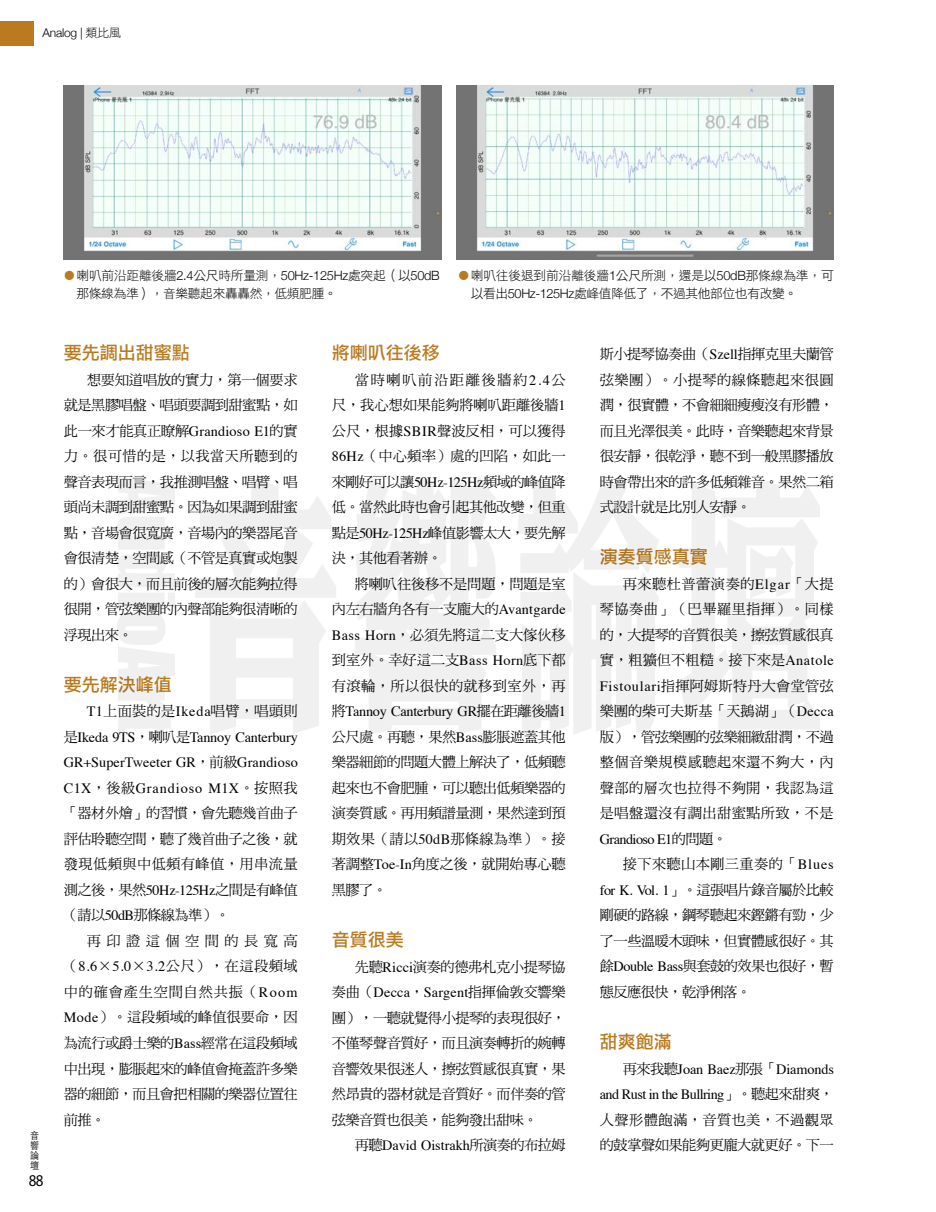
<style>
.page{position:relative;width:936px;height:1212px;background:#fff}
.page>*{position:absolute;margin:0;border:0;box-sizing:border-box;transform-origin:0 0}
.t1{font:18px "DF Li Hei Std W5";color:#ba7a1f}
.t2{font:16.5px "Myriad Pro";color:#000;scale:.91 1}
.t3{font:14.25px/25.5px "DF Ming Std W5";letter-spacing:-.035em;color:#000;text-align:justify}
.t4{font:14.25px/25.5px "Times";letter-spacing:-.01em;color:#000;text-align:justify}
.t5{font:14.25px/25.5px "Times";letter-spacing:-.04em;color:#000;text-align:right}
.t6{font:14.25px "Times";letter-spacing:.015em;color:#000}
.t7{font:14.25px "DF Ming Std W5";letter-spacing:.02em;color:#000}
.t8{font:12.75px/18px "DF Li Hei Std W3";letter-spacing:-.02em;color:#000}
.t9{font:300 12px "Helvetica Neue";letter-spacing:-.02em;color:#000}
.t10{font:300 9.9px/10.2px "ST Heiti TC";color:#000;text-align:justify;scale:.91 1}
.s1{font-family:"DF Li Hei Std W3";font-weight:400}
.s2{font-family:"Helvetica Neue";font-weight:300}
.s3{font-family:"Times"}
.s4{font-family:"DF Ming Std W5"}
</style>
<div class="page">
<img style="left:64px;top:85px;width:377px;height:174px">
<img style="left:456px;top:85px;width:377px;height:174px">
<div style="left:0;top:21px;width:33px;height:24px;background:#ba7a1f"></div>
<p class="t9" style="left:43px;top:23px;width:80px">Analog | <span class="s1">類比風</span></p>
<p class="t10" style="left:30px;top:1129px;width:11px">音響論壇</p>
<p class="t2" style="left:29px;top:1170px;width:18px">88</p>
<p class="t8" style="left:77px;top:266px;width:365px">喇叭前沿距離後牆<span class="s2">2.4</span>公尺時所量測，<span class="s2">50Hz-125Hz</span>處突起（以<span class="s2">50dB</span>那條線為準），音樂聽起來轟轟然，低頻肥腫。</p>
<p class="t8" style="left:471px;top:266px;width:364px">喇叭往後退到前沿離後牆<span class="s2">1</span>公尺所測，還是以<span class="s2">50dB</span>那條線為準，可以看出<span class="s2">50Hz-125Hz</span>處峰值降低了，不過其他部位也有改變。</p>
<p class="t1" style="left:64px;top:343px;width:127px">要先調出甜蜜點</p>
<p class="t3" style="left:64px;top:366px;width:235px;text-indent:23px">想要知道唱放的實力，第一個要求就是黑膠唱盤、唱頭要調到甜蜜點，如此一來才能真正瞭解<span class="s3">Grandioso E1</span>的實力。很可惜的是，以我當天所聽到的聲音表現而言，我推測唱盤、唱臂、唱頭尚未調到甜蜜點。因為如果調到甜蜜點，音場會很寬廣，音場內的樂器尾音會很清楚，空間感（不管是真實或炮製的）會很大，而且前後的層次能夠拉得很開，管弦樂團的內聲部能夠很清晰的浮現出來。</p>
<p class="t1" style="left:64px;top:675px;width:109px">要先解決峰值</p>
<p class="t7" style="left:87px;top:703px;width:212px"><span class="s3">T1</span>上面裝的是<span class="s3">Ikeda</span>唱臂，唱頭則</p>
<p class="t4" style="left:64px;top:723px;width:235px"><span class="s4">是</span>Ikeda 9TS<span class="s4">，喇叭是</span>Tannoy Canterbury GR+SuperTweeter GR<span class="s4">，前級</span>Grandioso C1X<span class="s4">，後級</span>Grandioso M1X<span class="s4">。按照我</span></p>
<p class="t3" style="left:64px;top:800px;width:235px">「器材外燴」的習慣，會先聽幾首曲子評估聆聽空間，聽了幾首曲子之後，就發現低頻與中低頻有峰值，用串流量測之後，果然<span class="s3">50Hz-125Hz</span>之間是有峰值（請以<span class="s3">50dB</span>那條線為準）。</p>
<p class="t3" style="left:64px;top:928px;width:235px;text-indent:23px">再印證這個空間的長寬高（<span class="s3">8.6</span>×<span class="s3">5.0</span>×<span class="s3">3.2</span>公尺），在這段頻域中的確會產生空間自然共振（<span class="s3">Room Mode</span>）。這段頻域的峰值很要命，因為流行或爵士樂的<span class="s3">Bass</span>經常在這段頻域中出現，膨脹起來的峰值會掩蓋許多樂器的細節，而且會把相關的樂器位置往前推。</p>
<p class="t1" style="left:332px;top:343px;width:110px">將喇叭往後移</p>
<p class="t3" style="left:332px;top:366px;width:235px;text-indent:23px">當時喇叭前沿距離後牆約<span class="s3">2.4</span>公尺，我心想如果能夠將喇叭距離後牆<span class="s3">1</span>公尺，根據<span class="s3">SBIR</span>聲波反相，可以獲得<span class="s3">86Hz</span>（中心頻率）處的凹陷，如此一來剛好可以讓<span class="s3">50Hz-125Hz</span>頻域的峰值降低。當然此時也會引起其他改變，但重點是<span class="s3">50Hz-125Hz</span>峰值影響太大，要先解決，其他看著辦。</p>
<p class="t3" style="left:332px;top:571px;width:235px;text-indent:23px">將喇叭往後移不是問題，問題是室內左右牆角各有一支龐大的<span class="s3">Avantgarde Bass Horn</span>，必須先將這二支大傢伙移到室外。幸好這二支<span class="s3">Bass Horn</span>底下都有滾輪，所以很快的就移到室外，再</p>
<p class="t4" style="left:332px;top:697px;width:235px"><span class="s4">將</span>Tannoy Canterbury GR<span class="s4">擺在距離後牆</span>1</p>
<p class="t3" style="left:332px;top:724px;width:235px">公尺處。再聽，果然<span class="s3">Bass</span>膨脹遮蓋其他樂器細節的問題大體上解決了，低頻聽起來也不會肥腫，可以聽出低頻樂器的演奏質感。再用頻譜量測，果然達到預期效果（請以<span class="s3">50dB</span>那條線為準）。接著調整<span class="s3">Toe-In</span>角度之後，就開始專心聽黑膠了。</p>
<p class="t1" style="left:332px;top:930px;width:74px">音質很美</p>
<p class="t3" style="left:355px;top:953px;width:212px">先聽<span class="s3">Ricci</span>演奏的德弗札克小提琴協</p>
<p class="t6" style="left:332px;top:979px;width:235px"><span class="s4">奏曲（</span>Decca<span class="s4">，</span>Sargent<span class="s4">指揮倫敦交響樂</span></p>
<p class="t3" style="left:332px;top:1004px;width:235px">團），一聽就覺得小提琴的表現很好，不僅琴聲音質好，而且演奏轉折的婉轉音響效果很迷人，擦弦質感很真實，果然昂貴的器材就是音質好。而伴奏的管弦樂音質也很美，能夠發出甜味。</p>
<p class="t4" style="left:355px;top:1131px;width:212px"><span class="s4">再聽</span>David Oistrakh<span class="s4">所演奏的布拉姆</span></p>
<p class="t3" style="left:600px;top:341px;width:235px">斯小提琴協奏曲（<span class="s3">Szell</span>指揮克里夫蘭管弦樂團）。小提琴的線條聽起來很圓潤，很實體，不會細細瘦瘦沒有形體，而且光澤很美。此時，音樂聽起來背景很安靜，很乾淨，聽不到一般黑膠播放時會帶出來的許多低頻雜音。果然二箱式設計就是比別人安靜。</p>
<p class="t1" style="left:600px;top:547px;width:109px">演奏質感真實</p>
<p class="t3" style="left:600px;top:571px;width:235px;text-indent:23px">再來聽杜普蕾演奏的<span class="s3">Elgar</span>「大提琴協奏曲」（巴畢羅里指揮）。同樣的，大提琴的音質很美，擦弦質感很真實，粗獷但不粗糙。接下來是<span class="s3">Anatole Fistoulari</span>指揮阿姆斯特丹大會堂管弦樂團的柴可夫斯基「天鵝湖」（<span class="s3">Decca</span>版），管弦樂團的弦樂細緻甜潤，不過整個音樂規模感聽起來還不夠大，內聲部的層次也拉得不夠開，我認為這是唱盤還沒有調出甜蜜點所致，不是</p>
<p class="t5" style="left:600px;top:825px;width:129px">Grandioso E1<span class="s4">的問題。</span></p>
<p class="t3" style="left:600px;top:851px;width:235px;text-indent:23px">接下來聽山本剛三重奏的「<span class="s3">Blues for K. Vol. 1</span>」。這張唱片錄音屬於比較剛硬的路線，鋼琴聽起來鏗鏘有勁，少了一些溫暖木頭味，但實體感很好。其餘<span class="s3">Double Bass</span>與套鼓的效果也很好，暫態反應很快，乾淨俐落。</p>
<p class="t1" style="left:600px;top:1032px;width:73px">甜爽飽滿</p>
<p class="t5" style="left:600px;top:1055px;width:235px"><span class="s4">再來我聽</span>Joan Baez<span class="s4">那張「</span>Diamonds and Rust in the Bullring<span class="s4">」。聽起來甜爽，</span></p>
<p class="t3" style="left:600px;top:1106px;width:235px">人聲形體飽滿，音質也美，不過觀眾的鼓掌聲如果能夠更龐大就更好。下一</p>
</div>
